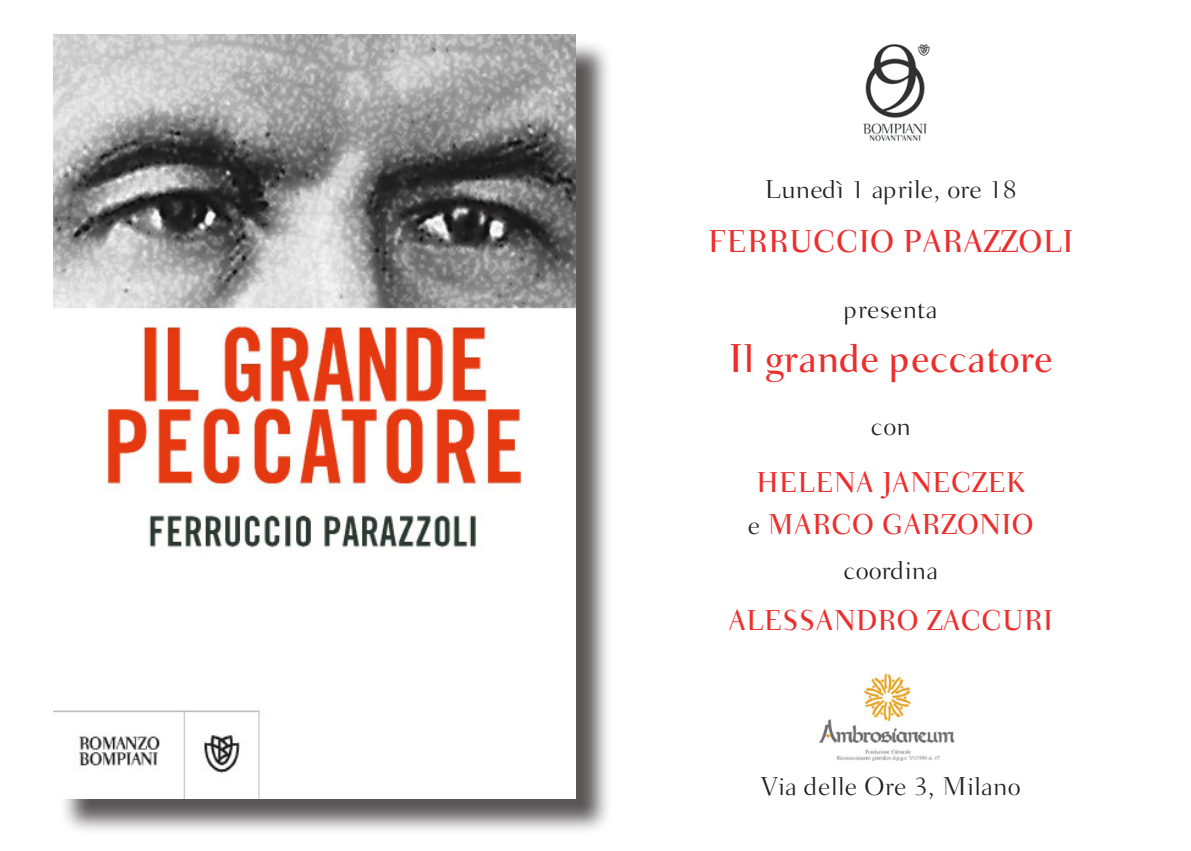
<style>
.page{position:relative;width:1191px;height:851px;background:#fff}
.page>*{position:absolute;margin:0;border:0;box-sizing:border-box;transform-origin:0 0}
.t1{font:500 42px "Bomfield New";color:#ee2d2d}
.t2{font:500 33px "Bomfield New";color:#ee2d2d}
.t3{font:500 30px "Bomfield New";color:#ee2d2d}
.t4{font:300 27px "Bomfield New";color:#231f20}
.s1{font-weight:300;font-size:27px;color:#231f20}
</style>
<div class="page">
<div style="left:58px;top:39px;width:554px;height:795px;background:#231f20;opacity:.75"></div>
<img style="left:54px;top:34px;width:521px;height:764px">
<img style="left:863px;top:44px;width:67px;height:98px">
<img style="left:819px;top:673px;width:136px;height:88px">
<p class="t4" style="left:765px;top:174px;width:253px">Lunedì 1 aprile, ore 18</p>
<p class="t2" style="left:708px;top:222px;width:367px">FERRUCCIO PARAZZOLI</p>
<p class="t4" style="left:844px;top:294px;width:95px">presenta</p>
<p class="t1" style="left:729px;top:334px;width:325px">Il grande peccatore</p>
<p class="t4" style="left:871px;top:411px;width:41px">con</p>
<p class="t3" style="left:756px;top:465px;width:270px">HELENA JANECZEK</p>
<p class="t3" style="left:748px;top:507px;width:288px"><span class="s1">e</span> MARCO GARZONIO</p>
<p class="t4" style="left:843px;top:555px;width:96px">coordina</p>
<p class="t3" style="left:728px;top:603px;width:327px">ALESSANDRO ZACCURI</p>
<p class="t4" style="left:761px;top:771px;width:261px">Via delle Ore 3, Milano</p>
</div>
